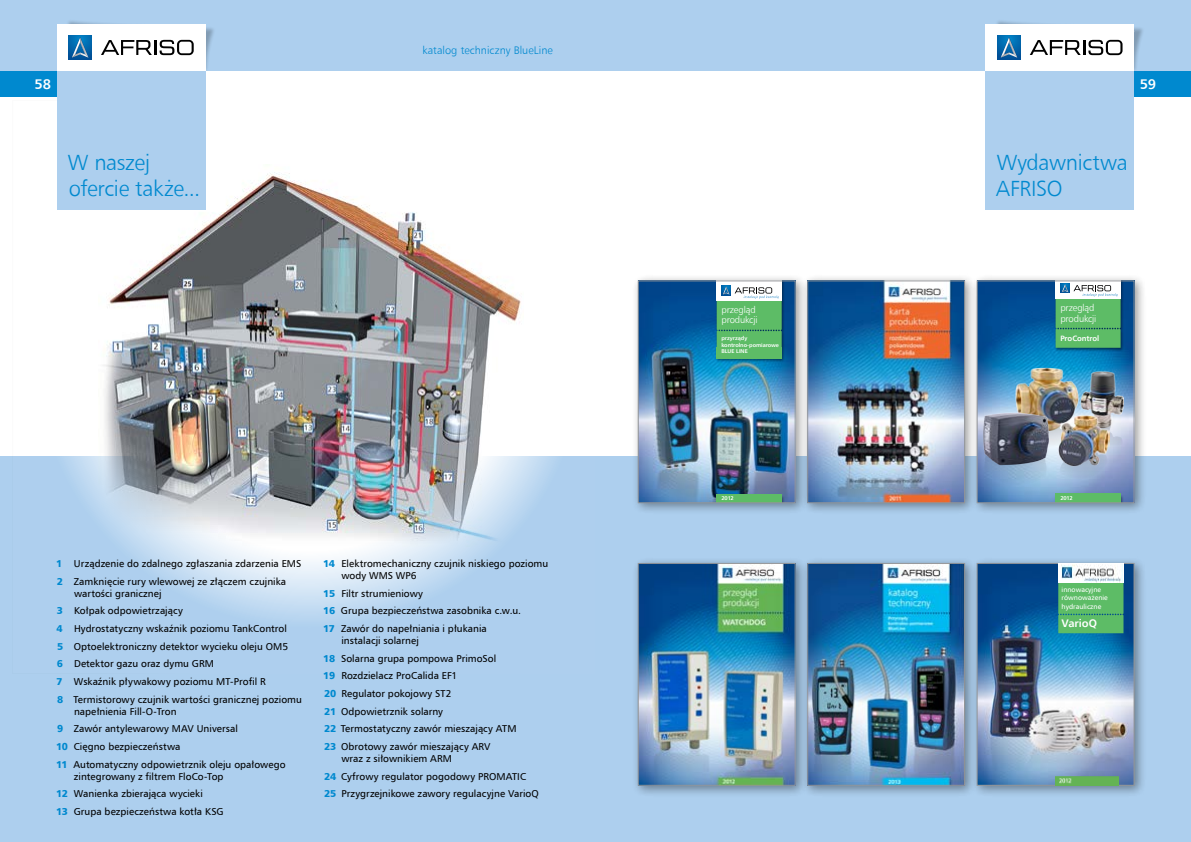
<style>
.page{position:relative;width:1191px;height:842px;background:#fff}
.page>*{position:absolute;margin:0;border:0;box-sizing:border-box;transform-origin:0 0}
.t1{font:22px/26px "Humnst 777 Lt EU";letter-spacing:-.015em;color:#0089cf}
.t2{font:700 14px "Humnst 777 EU";color:#fff}
.t3{font:11px "Humnst 777 Lt EU";letter-spacing:.005em;color:#0089cf}
.t4{font:700 11px "Humnst 777 EU";color:#fff}
.t5{font:10px/17.7px "Humnst 777 EU";color:#000}
.t6{font:9.6px/10.3px "Humnst 777 Lt EU";letter-spacing:-.015em;color:#fff}
.t7{font:9.5px/10.2px "Humnst 777 Lt EU";letter-spacing:-.015em;color:#fff}
.t8{font:700 7.7px "Humnst 777 EU";letter-spacing:-.01em;color:#fff}
.t9{font:7px/8.4px "Humnst 777 EU";color:#fff}
.t10{font:700 5.6px "Humnst 777 EU";color:#fff}
.t11{font:700 5.5px/6.6px "Humnst 777 EU";letter-spacing:-.01em;color:#fff}
.s1{font-family:"Humnst 777 Blk EU";color:#0089cf}
</style>
<div class="page">
<div style="left:595px;top:0;width:596px;height:71px;background:#adcfee"></div>
<div style="left:0;top:0;width:595px;height:71px;background:#adcfee"></div>
<div style="left:66px;top:20px;width:150px;height:53px;background:#000;opacity:.25"></div>
<div style="left:994px;top:20px;width:150px;height:53px;background:#000;opacity:.25"></div>
<div style="left:0;top:71px;width:57px;height:25px;background:#0089cf"></div>
<div style="left:1134px;top:71px;width:57px;height:25px;background:#0089cf"></div>
<div style="left:985px;top:24px;width:149px;height:47px;background:#fff"></div>
<svg style="left:997px;top:35px;width:126px;height:25px"></svg>
<div style="left:57px;top:24px;width:148px;height:47px;background:#fff"></div>
<svg style="left:68px;top:35px;width:126px;height:25px"></svg>
<div style="left:57px;top:71px;width:538px;height:25px;background:#fff"></div>
<div style="left:0;top:456px;width:595px;height:386px;background:#adcfee"></div>
<svg style="left:66px;top:102px;width:488px;height:517px"></svg>
<img style="left:98px;top:165px;width:426px;height:382px">
<div style="left:57px;top:71px;width:148px;height:139px;background:#adcfee"></div>
<div style="left:985px;top:71px;width:149px;height:139px;background:#adcfee"></div>
<div style="left:595px;top:456px;width:596px;height:386px;background:#adcfee"></div>
<div style="left:631px;top:274px;width:176px;height:241px;background:#000;opacity:.4"></div>
<img style="left:640px;top:283px;width:153px;height:218px">
<div style="left:715px;top:281px;width:70px;height:222px;background:#000;opacity:.45"></div>
<div style="left:716px;top:494px;width:65px;height:9px;background:#5dbc66"></div>
<svg style="left:716px;top:283px;width:65px;height:64px"></svg>
<div style="left:716px;top:347px;width:65px;height:11px;background:#5dbc66"></div>
<div style="left:638px;top:281px;width:157px;height:222px;border:1px solid #939598"></div>
<div style="left:631px;top:556px;width:176px;height:241px;background:#000;opacity:.4"></div>
<img style="left:640px;top:565px;width:153px;height:218px">
<div style="left:638px;top:563px;width:157px;height:222px;border:1px solid #939598"></div>
<div style="left:800px;top:274px;width:176px;height:241px;background:#000;opacity:.4"></div>
<img style="left:809px;top:283px;width:154px;height:218px">
<div style="left:807px;top:281px;width:158px;height:222px;border:1px solid #939598"></div>
<div style="left:800px;top:556px;width:176px;height:241px;background:#000;opacity:.4"></div>
<img style="left:809px;top:565px;width:154px;height:218px">
<div style="left:807px;top:563px;width:158px;height:222px;border:1px solid #939598"></div>
<div style="left:970px;top:274px;width:176px;height:241px;background:#000;opacity:.4"></div>
<img style="left:979px;top:283px;width:153px;height:218px">
<svg style="left:983px;top:432px;width:70px;height:63px;background:#86acd2"></svg>
<img style="left:1013px;top:367px;width:40px;height:65px">
<img style="left:979px;top:410px;width:70px;height:56px">
<div style="left:1053px;top:281px;width:70px;height:222px;background:#000;opacity:.45"></div>
<div style="left:1055px;top:494px;width:65px;height:9px;background:#5dbc66"></div>
<svg style="left:1055px;top:283px;width:65px;height:65px"></svg>
<div style="left:977px;top:281px;width:157px;height:222px;border:1px solid #939598"></div>
<div style="left:970px;top:556px;width:176px;height:241px;background:#000;opacity:.4"></div>
<img style="left:979px;top:565px;width:153px;height:218px">
<div style="left:977px;top:563px;width:157px;height:222px;border:1px solid #939598"></div>
<div style="left:1058px;top:583px;width:65px;height:50px;background:#5dbc66"></div>
<div style="left:1058px;top:563px;width:65px;height:20px;background:#fff"></div>
<img style="left:1061px;top:564px;width:61px;height:18px">
<img style="left:1055px;top:776px;width:63px;height:9px">
<p class="t3" style="left:422px;top:43px;width:132px">katalog techniczny BlueLine</p>
<h2 class="t2" style="left:35px;top:75px;width:18px">58</h2>
<h2 class="t2" style="left:1140px;top:75px;width:18px">59</h2>
<h1 class="t1" style="left:68px;top:149px;width:134px">W naszej ofercie także...</h1>
<p class="t5" style="left:56px;top:554px;width:247px"><span class="s1">1</span> Urządzenie do zdalnego zgłaszania zdarzenia EMS<br><span class="s1">2</span> Zamknięcie rury wlewowej ze złączem czujnika</p>
<p class="t5" style="left:57px;top:584px;width:247px;text-indent:17px">wartości granicznej<br><span class="s1">3</span> Kołpak odpowietrzający<br><span class="s1">4</span> Hydrostatyczny wskaźnik poziomu TankControl<br><span class="s1">5</span> Optoelektroniczny detektor wycieku oleju OM5<br><span class="s1">6</span> Detektor gazu oraz dymu GRM<br><span class="s1">7</span> Wskaźnik pływakowy poziomu MT-Profil R<br><span class="s1">8</span> Termistorowy czujnik wartości granicznej poziomu</p>
<p class="t5" style="left:56px;top:702px;width:231px;text-indent:18px">napełnienia Fill-O-Tron<br><span class="s1">9</span> Zawór antylewarowy MAV Universal<br><span class="s1">10</span> Cięgno bezpieczeństwa<br><span class="s1">11</span> Automatyczny odpowietrznik oleju opałowego</p>
<p class="t5" style="left:56px;top:767px;width:169px;text-indent:18px">zintegrowany z filtrem FloCo-Top<br><span class="s1">12</span> Wanienka zbierająca wycieki<br><span class="s1">13</span> Grupa bezpieczeństwa kotła KSG</p>
<p class="t5" style="left:341px;top:557px;width:208px;line-height:12px;text-indent:-18px"><span class="s1">14</span> Elektromechaniczny czujnik niskiego poziomu wody WMS WP6</p>
<p class="t5" style="left:323px;top:584px;width:199px"><span class="s1">15</span> Filtr strumieniowy<br><span class="s1">16</span> Grupa bezpieczeństwa zasobnika c.w.u.<br><span class="s1">17</span> Zawór do napełniania i płukania</p>
<p class="t5" style="left:323px;top:631px;width:195px;text-indent:18px">instalacji solarnej<br><span class="s1">18</span> Solarna grupa pompowa PrimoSol<br><span class="s1">19</span> Rozdzielacz ProCalida EF1<br><span class="s1">20</span> Regulator pokojowy ST2<br><span class="s1">21</span> Odpowietrznik solarny<br><span class="s1">22</span> Termostatyczny zawór mieszający ATM<br><span class="s1">23</span> Obrotowy zawór mieszający ARV</p>
<p class="t5" style="left:324px;top:749px;width:216px;text-indent:17px">wraz z siłownikiem ARM<br><span class="s1">24</span> Cyfrowy regulator pogodowy PROMATIC<br><span class="s1">25</span> Przygrzejnikowe zawory regulacyjne VarioQ</p>
<p class="t7" style="left:721px;top:305px;width:38px">przegląd produkcji</p>
<p class="t11" style="left:721px;top:335px;width:59px">przyrządy kontrolno-pomiarowe<br>BLUE LINE</p>
<p class="t11" style="left:721px;top:495px;width:14px">2012</p>
<h1 class="t1" style="left:996px;top:149px;width:133px">Wydawnictwa<br>AFRISO</h1>
<p class="t6" style="left:1060px;top:303px;width:38px">przegląd produkcji</p>
<p class="t8" style="left:1060px;top:333px;width:40px">ProControl</p>
<p class="t10" style="left:1060px;top:494px;width:14px">2012</p>
<p class="t9" style="left:1061px;top:585px;width:48px">innowacyjne równoważenie hydrauliczne</p>
<p class="t4" style="left:1061px;top:617px;width:37px">VarioQ</p>
</div>
